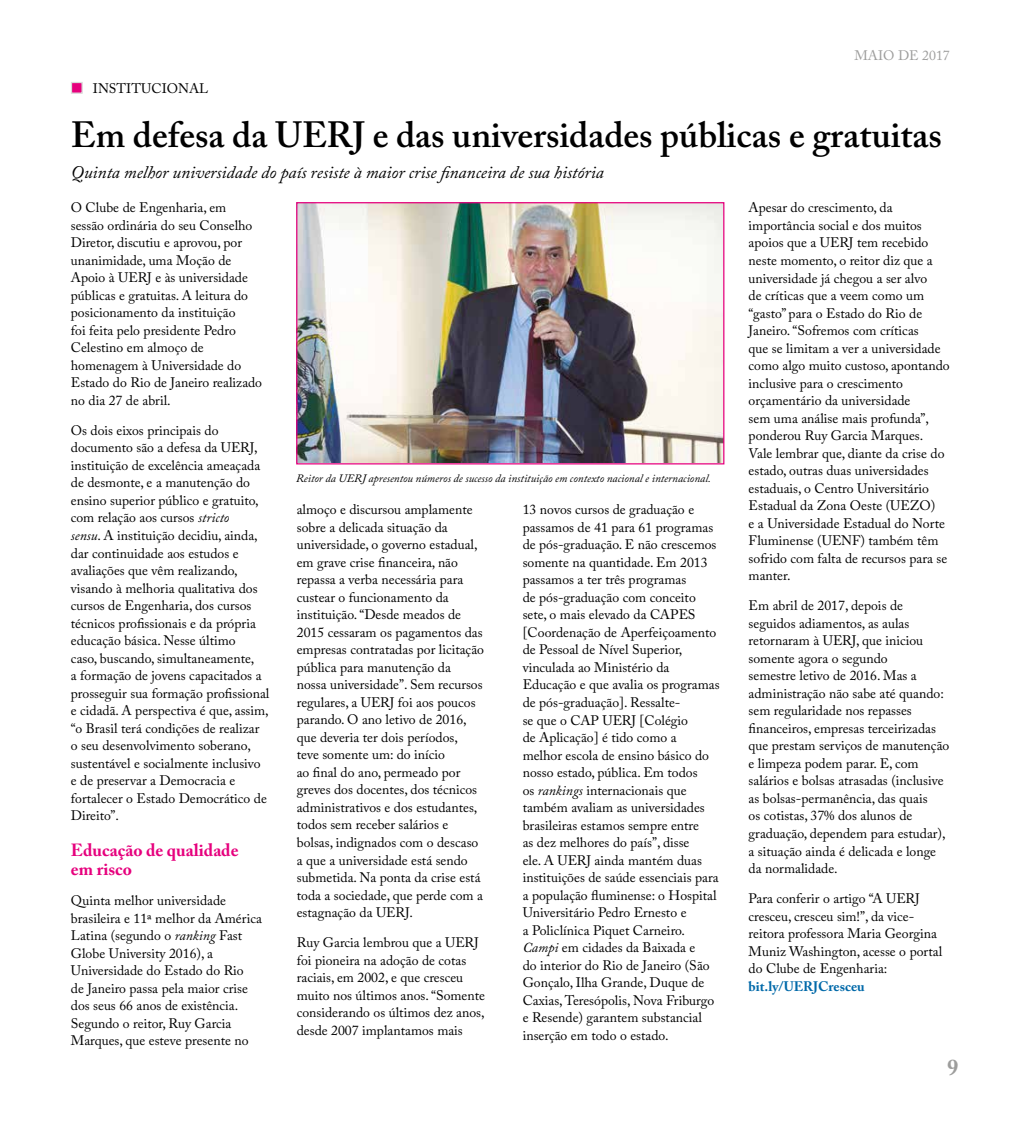
<style>
.page{position:relative;width:1010px;height:1124px;background:#fff}
.page>*{position:absolute;margin:0;border:0;box-sizing:border-box;transform-origin:0 0}
.t1{font:600 36.25px "Adobe Caslon Pro";color:#000}
.t2{font:700 22.5px "Adobe Caslon Pro";color:#9d9d9c}
.t3{font:italic 17.5px "Adobe Caslon Pro";color:#000}
.t4{font:700 17.5px/18.8px "Adobe Caslon Pro";color:#e6007d}
.t5{font:13.75px/17.5px "Adobe Caslon Pro";color:#000}
.t6{font:700 13.75px "Adobe Caslon Pro";color:#0069a9}
.t7{font:13.75px "Adobe Caslon Pro";color:#9d9d9c}
.t8{font:italic 11.25px "Adobe Caslon Pro";color:#000}
.s1{font-style:italic}
</style>
<div class="page">
<div style="left:71px;top:82px;width:12px;height:12px;background:#e6007d;border:1px solid #dadada"></div>
<img style="left:298px;top:204px;width:424px;height:258px">
<div style="left:296px;top:202px;width:428px;height:262px;border:1px solid #e6007d"></div>
<p class="t5" style="left:93px;top:80px;width:117px">INSTITUCIONAL</p>
<p class="t7" style="left:854px;top:47px;width:97px">MAIO DE 2017</p>
<h1 class="t1" style="left:71px;top:114px;width:873px">Em defesa da UERJ e das universidades públicas e gratuitas</h1>
<p class="t3" style="left:71px;top:162px;width:534px">Quinta melhor universidade do país resiste à maior crise financeira de sua história</p>
<p class="t5" style="left:71px;top:199px;width:193px">O Clube de Engenharia, em sessão ordinária do seu Conselho<br>Diretor, discutiu e aprovou, por unanimidade, uma Moção de<br>Apoio à UERJ e às universidade públicas e gratuitas. A leitura do posicionamento da instituição<br>foi feita pelo presidente Pedro<br>Celestino em almoço de homenagem à Universidade do<br>Estado do Rio de Janeiro realizado no dia 27 de abril.</p>
<p class="t5" style="left:71px;top:421px;width:200px">Os dois eixos principais do documento são a defesa da UERJ, instituição de excelência ameaçada de desmonte, e a manutenção do ensino superior público e gratuito, com relação aos cursos <span class="s1">stricto<br>sensu</span>. A instituição decidiu, ainda, dar continuidade aos estudos e avaliações que vêm realizando, visando à melhoria qualitativa dos cursos de Engenharia, dos cursos técnicos profissionais e da própria educação básica. Nesse último<br>caso, buscando, simultaneamente,<br>a formação de jovens capacitados a prosseguir sua formação profissional e cidadã. A perspectiva é que, assim, “o Brasil terá condições de realizar o seu desenvolvimento soberano, sustentável e socialmente inclusivo e de preservar a Democracia e fortalecer o Estado Democrático de<br>Direito”.</p>
<p class="t4" style="left:71px;top:840px;width:169px">Educação de qualidade em risco</p>
<p class="t5" style="left:71px;top:891px;width:193px">Quinta melhor universidade brasileira e 11ª melhor da América<br>Latina (segundo o <span class="s1">ranking</span> Fast<br>Globe University 2016), a<br>Universidade do Estado do Rio<br>de Janeiro passa pela maior crise dos seus 66 anos de existência.<br>Segundo o reitor, Ruy Garcia<br>Marques, que esteve presente no</p>
<p class="t8" style="left:296px;top:471px;width:416px">Reitor da UERJ apresentou números de sucesso da instituição em contexto nacional e internacional.</p>
<p class="t5" style="left:297px;top:500px;width:189px">almoço e discursou amplamente sobre a delicada situação da universidade, o governo estadual, em grave crise financeira, não repassa a verba necessária para custear o funcionamento da instituição. “Desde meados de<br>2015 cessaram os pagamentos das empresas contratadas por licitação pública para manutenção da nossa universidade”. Sem recursos regulares, a UERJ foi aos poucos parando. O ano letivo de 2016, que deveria ter dois períodos,<br>teve somente um: do início<br>ao final do ano, permeado por greves dos docentes, dos técnicos administrativos e dos estudantes, todos sem receber salários e bolsas, indignados com o descaso a que a universidade está sendo submetida. Na ponta da crise está toda a sociedade, que perde com a estagnação da UERJ.</p>
<p class="t5" style="left:297px;top:933px;width:190px">Ruy Garcia lembrou que a UERJ foi pioneira na adoção de cotas raciais, em 2002, e que cresceu muito nos últimos anos. “Somente considerando os últimos dez anos, desde 2007 implantamos mais</p>
<p class="t5" style="left:523px;top:500px;width:198px">13 novos cursos de graduação e passamos de 41 para 61 programas de pós-graduação. E não crescemos somente na quantidade. Em 2013 passamos a ter três programas<br>de pós-graduação com conceito sete, o mais elevado da CAPES [Coordenação de Aperfeiçoamento de Pessoal de Nível Superior, vinculada ao Ministério da<br>Educação e que avalia os programas de pós-graduação]. Ressalte-<br>se que o CAP UERJ [Colégio<br>de Aplicação] é tido como a<br>melhor escola de ensino básico do nosso estado, pública. Em todos<br>os <span class="s1">rankings</span> internacionais que também avaliam as universidades brasileiras estamos sempre entre<br>as dez melhores do país”, disse<br>ele. A UERJ ainda mantém duas instituições de saúde essenciais para a população fluminense: o Hospital<br>Universitário Pedro Ernesto e<br>a Policlínica Piquet Carneiro.<br><span class="s1">Campi</span> em cidades da Baixada e<br>do interior do Rio de Janeiro (São<br>Gonçalo, Ilha Grande, Duque de<br>Caxias, Teresópolis, Nova Friburgo e Resende) garantem substancial inserção em todo o estado.</p>
<p class="t5" style="left:749px;top:199px;width:203px">Apesar do crescimento, da importância social e dos muitos apoios que a UERJ tem recebido neste momento, o reitor diz que a universidade já chegou a ser alvo<br>de críticas que a veem como um “gasto” para o Estado do Rio de<br>Janeiro. “Sofremos com críticas<br>que se limitam a ver a universidade como algo muito custoso, apontando inclusive para o crescimento orçamentário da universidade<br>sem uma análise mais profunda”, ponderou Ruy Garcia Marques.<br>Vale lembrar que, diante da crise do estado, outras duas universidades estaduais, o Centro Universitário<br>Estadual da Zona Oeste (UEZO)<br>e a Universidade Estadual do Norte<br>Fluminense (UENF) também têm sofrido com falta de recursos para se manter.</p>
<p class="t5" style="left:749px;top:596px;width:202px">Em abril de 2017, depois de seguidos adiamentos, as aulas retornaram à UERJ, que iniciou somente agora o segundo<br>semestre letivo de 2016. Mas a administração não sabe até quando: sem regularidade nos repasses financeiros, empresas terceirizadas que prestam serviços de manutenção e limpeza podem parar. E, com salários e bolsas atrasadas (inclusive as bolsas-permanência, das quais<br>os cotistas, 37% dos alunos de graduação, dependem para estudar), a situação ainda é delicada e longe da normalidade.</p>
<p class="t5" style="left:749px;top:889px;width:195px">Para conferir o artigo “A UERJ cresceu, cresceu sim!”, da vice&shy;reitora professora Maria Georgina<br>Muniz Washington, acesse o portal do Clube de Engenharia:</p>
<p class="t6" style="left:749px;top:977px;width:118px">bit.ly/UERJCresceu</p>
<h2 class="t2" style="left:947px;top:1054px;width:13px">9</h2>
</div>
